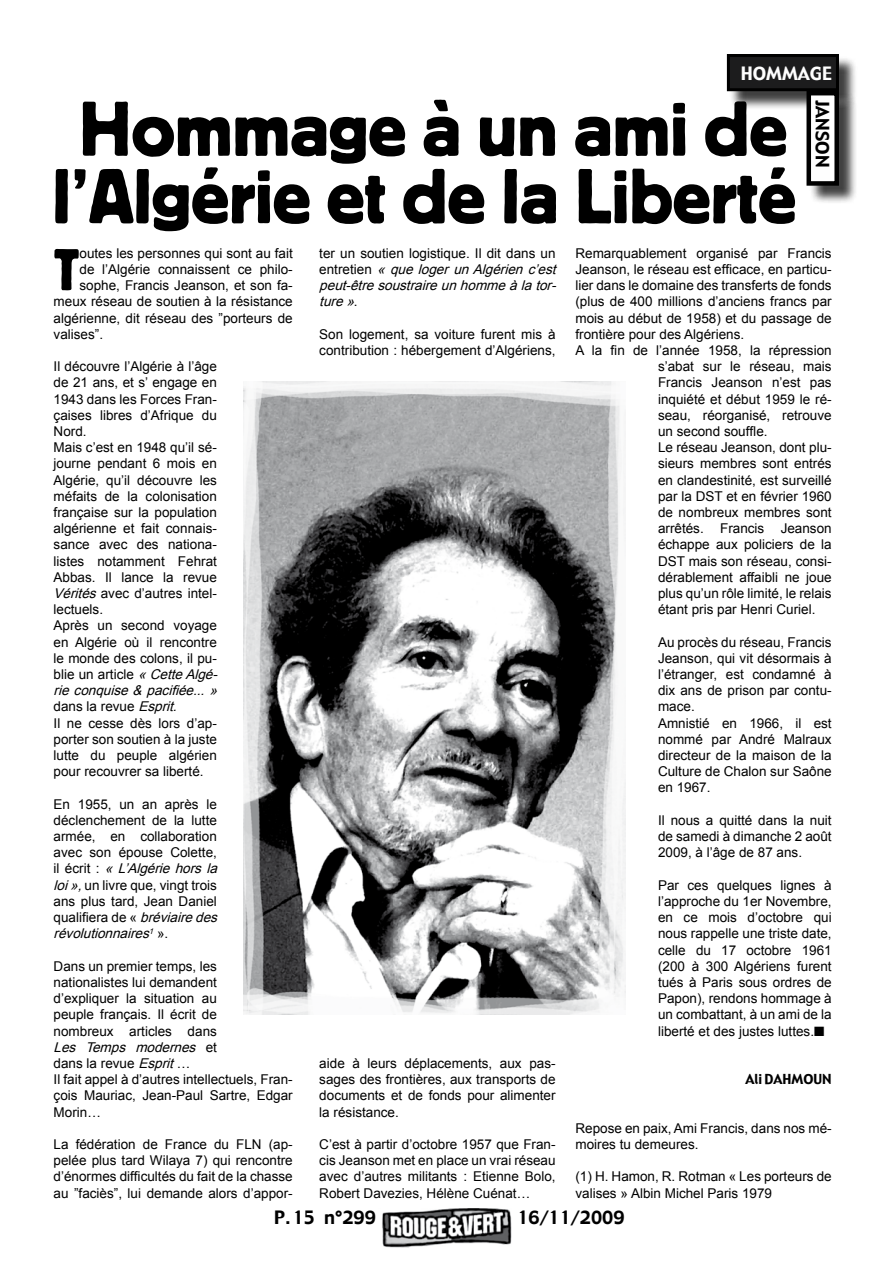
<style>
.page{position:relative;width:893px;height:1263px;background:#fff}
.page>*{position:absolute;margin:0;border:0;box-sizing:border-box;transform-origin:0 0}
.t1{font:81px/67.5px "Block";color:#000;text-align:center}
.t2{font:61.65px "Block";color:#000}
.t3{font:18px "Gadget";color:#000}
.t4{font:18px "Gadget";color:#fefefe}
.t5{font:13.5px/16.2px "Arial";color:#000}
.t6{font:italic 13.5px/16.2px "Arial";color:#000}
.t7{font:13.5px "Gadget";color:#000}
.s1{font-style:normal}
.s2{font-style:italic}
</style>
<div class="page">
<img style="left:382px;top:1209px;width:130px;height:39px">
<img style="left:244px;top:381px;width:382px;height:633px">
<div style="left:729px;top:56px;width:129px;height:54px;background:#000;opacity:.75"></div>
<div style="left:728px;top:56px;width:109px;height:34px;background:#1c1c1d"></div>
<div style="left:727px;top:54px;width:112px;height:37px;border:3px solid #000"></div>
<div style="left:809px;top:93px;width:48px;height:111px;background:#000;opacity:.75"></div>
<div style="left:809px;top:93px;width:28px;height:90px;background:#fefefe"></div>
<div style="left:806px;top:91px;width:33px;height:95px;border:4px solid #000"></div>
<h3 class="t4" style="left:741px;top:62px;width:92px">HOMMAGE</h3>
<h3 class="t3" style="left:834px;top:100px;width:69px;rotate:90deg">JANSON</h3>
<h1 class="t1" style="left:52px;top:102px;width:745px">Hommage à un ami de l’Algérie et de la Liberté</h1>
<p class="t5" style="left:575px;top:245px;width:258px">Remarquablement organisé par Francis</p>
<p class="t5" style="left:575px;top:261px;width:258px">Jeanson, le réseau est efficace, en particu-</p>
<p class="t5" style="left:575px;top:277px;width:258px">lier dans le domaine des transferts de fonds</p>
<p class="t5" style="left:575px;top:294px;width:258px">(plus de 400 millions d’anciens francs par</p>
<p class="t5" style="left:575px;top:310px;width:258px">mois au début de 1958) et du passage de</p>
<p class="t5" style="left:575px;top:326px;width:170px">frontière pour des Algériens.</p>
<p class="t5" style="left:575px;top:342px;width:258px">A la fin de l’année 1958, la répression</p>
<p class="t5" style="left:658px;top:358px;width:175px">s’abat sur le réseau, mais</p>
<p class="t5" style="left:658px;top:375px;width:175px">Francis Jeanson n’est pas</p>
<p class="t5" style="left:658px;top:391px;width:175px">inquiété et début 1959 le ré-</p>
<p class="t5" style="left:658px;top:407px;width:175px">seau, réorganisé, retrouve</p>
<p class="t5" style="left:658px;top:423px;width:111px">un second souffle.</p>
<p class="t5" style="left:658px;top:439px;width:175px">Le réseau Jeanson, dont plu-</p>
<p class="t5" style="left:658px;top:456px;width:175px">sieurs membres sont entrés</p>
<p class="t5" style="left:658px;top:472px;width:175px">en clandestinité, est surveillé</p>
<p class="t5" style="left:658px;top:488px;width:175px">par la DST et en février 1960</p>
<p class="t5" style="left:658px;top:504px;width:175px">de nombreux membres sont</p>
<p class="t5" style="left:658px;top:520px;width:175px">arrêtés. Francis Jeanson</p>
<p class="t5" style="left:658px;top:537px;width:175px">échappe aux policiers de la</p>
<p class="t5" style="left:658px;top:553px;width:175px">DST mais son réseau, consi-</p>
<p class="t5" style="left:658px;top:569px;width:175px">dérablement affaibli ne joue</p>
<p class="t5" style="left:658px;top:585px;width:175px">plus qu’un rôle limité, le relais</p>
<p class="t5" style="left:658px;top:601px;width:159px">étant pris par Henri Curiel.</p>
<p class="t5" style="left:658px;top:634px;width:175px">Au procès du réseau, Francis<br>Jeanson, qui vit désormais à l’étranger, est condamné à dix ans de prison par contu&shy;mace.<br>Amnistié en 1966, il est nommé par André Malraux directeur de la maison de la<br>Culture de Chalon sur Saône en 1967.</p>
<p class="t5" style="left:658px;top:812px;width:175px;text-align:justify">Il nous a quitté dans la nuit de samedi à dimanche 2 août 2009, à l’âge de 87 ans.</p>
<p class="t5" style="left:658px;top:877px;width:175px;text-align:justify">Par ces quelques lignes à l’approche du 1er Novembre, en ce mois d’octobre qui nous rappelle une triste date, celle du 17 octobre 1961 (200 à 300 Algériens furent tués à Paris sous ordres de Papon), rendons hommage à un combattant, à un ami de la liberté et des justes luttes.■</p>
<p class="t7" style="left:745px;top:1070px;width:29px">ALI DAH</p>
<p class="t7" style="left:792px;top:1070px;width:22px">MOUN</p>
<p class="t5" style="left:575px;top:1120px;width:258px">Repose en paix, Ami Francis, dans nos mé&shy;moires tu demeures.</p>
<p class="t5" style="left:575px;top:1168px;width:258px">(1) H. Hamon, R. Rotman « Les porteurs de valises » Albin Michel Paris 1979</p>
<h2 class="t2" style="left:54px;top:229px;width:27px">T</h2>
<p class="t5" style="left:80px;top:245px;width:215px">outes les personnes qui sont au fait</p>
<p class="t6" style="left:319px;top:245px;width:243px"><span class="s1">ter un soutien logistique. Il dit dans un e n t r e t i e n</span> «quelogerunAlgérienc’est peut-êtresoustraireunhommeàlator&shy;ture»<span class="s1">.</span></p>
<p class="t5" style="left:319px;top:326px;width:238px">Son logement, sa voiture furent mis à contribution : hébergement d’Algériens,</p>
<p class="t5" style="left:80px;top:261px;width:215px">de l’Algérie connaissent ce philo-</p>
<p class="t5" style="left:80px;top:277px;width:215px">sophe, Francis Jeanson, et son fa-</p>
<p class="t5" style="left:54px;top:294px;width:241px">meux réseau de soutien à la résistance</p>
<p class="t5" style="left:54px;top:310px;width:241px">algérienne, dit réseau des ”porteurs de</p>
<p class="t5" style="left:54px;top:326px;width:51px">valises”.</p>
<p class="t5" style="left:54px;top:358px;width:170px">Il découvre l’Algérie à l’âge de 21 ans, et s’ engage en<br>1943 dans les Forces Fran&shy;çaises libres d’Afrique du<br>Nord.<br>Mais c’est en 1948 qu’il sé&shy;journe pendant 6 mois en<br>Algérie, qu’il découvre les méfaits de la colonisation française sur la population algérienne et fait connais&shy;sance avec des nationa&shy;listes notamment Fehrat<br>Abbas. Il lance la revue<br><span class="s2">Vérités</span>avec d’autres intel&shy;lectuels.<br>Après un second voyage en Algérie où il rencontre le monde des colons, il pu&shy;blie un article <span class="s2">«CetteAlgé&shy;rieconquise&amp; pacifiée...» </span>dans la revue <span class="s2">Esprit.<br></span>Il ne cesse dès lors d’ap&shy;porter son soutien à la juste lutte du peuple algérien pour recouvrer sa liberté.</p>
<p class="t5" style="left:54px;top:796px;width:170px">En 1955, un an après le déclenchement de la lutte armée, en collaboration avec son épouse Colette, i l é c r i t : <span class="s2">«L’Algériehorsla loi»,</span>un livre que, vingt trois ans plus tard, Jean Daniel q u a l i fi e r a d e « <span class="s2">bréviairedes révolutionnaires</span><sup>1</sup> » .</p>
<p class="t5" style="left:54px;top:958px;width:241px">Dans un premier temps, les nationalistes lui demandent<br>d’expliquer la situation au<br>peuple français. Il écrit de<br>nombreux articles dans<br><span class="s2">Les Temps modernes</span> e t<br>dans la revue <span class="s2">Esprit</span>…<br>Il fait appel à d’autres intellectuels, Fran&shy;çois Mauriac, Jean-Paul Sartre, Edgar<br>Morin…</p>
<p class="t5" style="left:54px;top:1136px;width:241px;text-align:justify">La fédération de France du FLN (ap&shy;pelée plus tard Wilaya 7) qui rencontre d’énormes difficultés du fait de la chasse au ”faciès”, lui demande alors d’appor-</p>
<p class="t5" style="left:319px;top:1055px;width:238px;text-align:justify">aide à leurs déplacements, aux pas&shy;sages des frontières, aux transports de documents et de fonds pour alimenter la résistance.</p>
<p class="t5" style="left:319px;top:1136px;width:238px;text-align:justify">C’est à partir d’octobre 1957 que Fran&shy;cis Jeanson met en place un vrai réseau avec d’autres militants : Etienne Bolo, Robert Davezies, Hélène Cuénat…</p>
<h3 class="t3" style="left:274px;top:1206px;width:103px">P. 15 N°299</h3>
<h3 class="t3" style="left:517px;top:1206px;width:109px">16/11/2009</h3>
</div>
